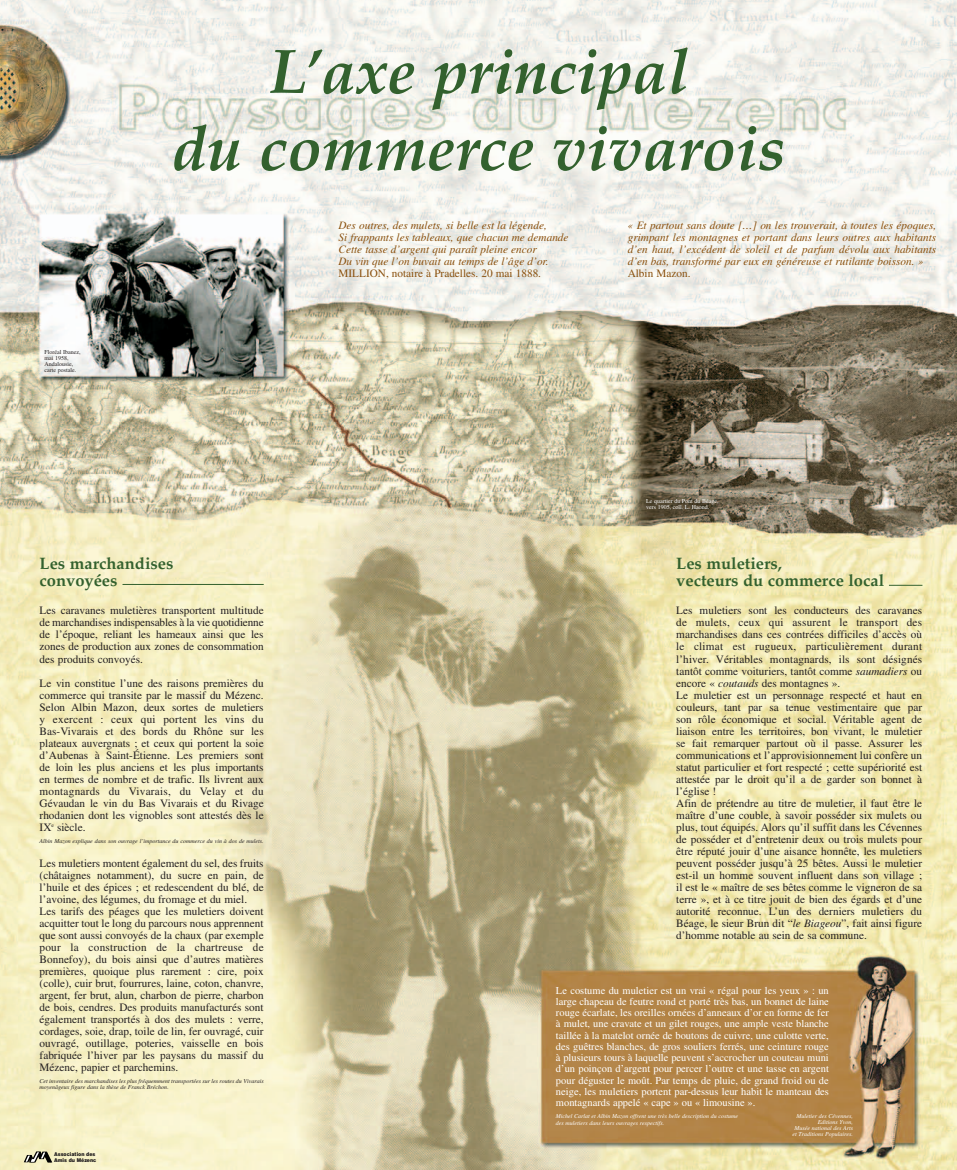
<style>
.page{position:relative;width:957px;height:1170px;background:#fff}
.page>*{position:absolute;margin:0;border:0;box-sizing:border-box;transform-origin:0 0}
.t1{font:italic 700 63px/76.8px "Palatino";color:#33612e;text-align:center}
.t2{font:700 16.5px/16.5px "Palatino";color:#33612e}
.t3{font:11.25px/12px "Times";color:#231f20;text-align:justify}
.t4{font:italic 11.25px/12px "Times";color:#8a500d}
.t5{font:11.25px "Times";color:#8a500d}
.t6{font:10.5px/11.2px "Times";color:#fff;text-align:justify}
.t7{font:italic 6px/6px "Times";color:#231f20}
.t8{font:italic 6px/6px "Times";color:#fff}
.t9{font:6px/6px "Times";color:#fff}
.t10{font:6px/6px "Times";color:#231f20}
.t11{font:900 5.25px/5.2px "Helvetica";color:#231f20;scale:.9 1}
.s1{font-style:normal}
.s2{font-style:italic}
</style>
<div class="page">
<img style="left:0;top:0;width:957px;height:1169px">
<hr style="left:122px;top:584px;width:142px;height:1px;background:#33612e">
<hr style="left:889px;top:585px;width:33px;height:1px;background:#33612e">
<svg style="left:24px;top:1151px;width:28px;height:11px"></svg>
<h1 class="t1" style="left:172px;top:33px;width:615px">L’axe principal<br>du commerce vivarois</h1>
<p class="t10" style="left:45px;top:349px;width:38px">Floréal Ibanez, mai 1958,<br>Andalousie, carte postale.</p>
<h2 class="t2" style="left:40px;top:555px;width:135px">Les marchandises convoyées</h2>
<p class="t3" style="left:40px;top:605px;width:226px">Les caravanes muletières transportent multitude de marchandises indispensables à la vie quotidienne de l’époque, reliant les hameaux ainsi que les zones de production aux zones de consommation des produits convoyés.</p>
<p class="t3" style="left:40px;top:677px;width:226px">Le vin constitue l’une des raisons premières du commerce qui transite par le massif du Mézenc.<br>Selon Albin Mazon, deux sortes de muletiers y exercent : ceux qui portent les vins du Bas-Vivarais et des bords du Rhône sur les plateaux auvergnats ; et ceux qui portent la soie d’Aubenas à Saint-Étienne. Les premiers sont de loin les plus anciens et les plus importants en termes de nombre et de trafic. Ils livrent aux montagnards du Vivarais, du Velay et du Gévaudan le vin du Bas Vivarais et du Rivage rhodanien dont les vignobles sont attestés dès le IX<sup>e</sup> siècle.</p>
<p class="t7" style="left:40px;top:838px;width:225px">Albin Mazon explique dans son ouvrage l’importance du commerce du vin à dos de mulets.</p>
<p class="t3" style="left:40px;top:857px;width:226px;text-align:left">Les muletiers montent également du sel, des fruits (châtaignes notamment), du sucre en pain, de l’huile et des épices ; et redescendent du blé, de l’avoine, des légumes, du fromage et du miel.<br>Les tarifs des péages que les muletiers doivent acquitter tout le long du parcours nous apprennent que sont aussi convoyés de la chaux (par exemple pour la construction de la chartreuse de Bonnefoy), du bois ainsi que d’autres matières premières, quoique plus rarement : cire, poix (colle), cuir brut, fourrures, laine, coton, chanvre, argent, fer brut, alun, charbon de pierre, charbon de bois, cendres. Des produits manufacturés sont également transportés à dos des mulets : verre, cordages, soie, drap, toile de lin, fer ouvragé, cuir ouvragé, outillage, poteries, vaisselle en bois fabriquée l’hiver par les paysans du massif du Mézenc, papier et parchemins.</p>
<p class="t7" style="left:40px;top:1078px;width:226px">Cet inventaire des marchandises les plus fréquemment transportées sur les routes du Vivarais moyenâgeux figure dans la thèse de Franck Bréchon<span class="s1">.</span></p>
<p class="t11" style="left:54px;top:1151px;width:49px">Association des<br>Amis du Mézenc</p>
<p class="t4" style="left:338px;top:220px;width:232px">Des outres, des mulets, si belle est la légende,<br>Si frappants les tableaux, que chacun me demande Cette tasse d’argent qui paraît pleine encor<br>Du vin que l’on buvait au temps de l’âge d’or.</p>
<p class="t5" style="left:338px;top:269px;width:204px">MILLION, notaire à Pradelles. 20 mai 1888.</p>
<p class="t4" style="left:628px;top:220px;width:310px;text-align:justify">« Et partout sans doute […] on les trouverait, à toutes les époques, grimpant les montagnes et portant dans leurs outres aux habitants d’en haut, l’excédent de soleil et de parfum dévolu aux habitants d’en bas, transformé par eux en généreuse et rutilante boisson. »</p>
<p class="t5" style="left:628px;top:269px;width:64px">Albin Mazon.</p>
<p class="t9" style="left:646px;top:498px;width:74px">Le quartier du Pont du Béage, vers 1905, coll. L. Haond.</p>
<h2 class="t2" style="left:676px;top:555px;width:209px">Les muletiers,<br>vecteurs du commerce local</h2>
<p class="t3" style="left:676px;top:605px;width:247px;text-align:left">Les muletiers sont les conducteurs des caravanes de mulets, ceux qui assurent le transport des marchandises dans ces contrées difficiles d’accès où le climat est rugueux, particulièrement durant l’hiver. Véritables montagnards, ils sont désignés tantôt comme voituriers, tantôt comme <span class="s2">saumadiers</span> ou encore « <span class="s2">coutauds</span> des montagnes ».<br>Le muletier est un personnage respecté et haut en couleurs, tant par sa tenue vestimentaire que par son rôle économique et social. Véritable agent de liaison entre les territoires, bon vivant, le muletier se fait remarquer partout où il passe. Assurer les communications et l’approvisionnement lui confère un statut particulier et fort respecté ; cette supériorité est attestée par le droit qu’il a de garder son bonnet à l’église !<br>Afin de prétendre au titre de muletier, il faut être le maître d’une couble, à savoir posséder six mulets ou plus, tout équipés. Alors qu’il suffit dans les Cévennes de posséder et d’entretenir deux ou trois mulets pour être réputé jouir d’une aisance honnête, les muletiers peuvent posséder jusqu’à 25 bêtes. Aussi le muletier est-il un homme souvent influent dans son village ; il est le « maître de ses bêtes comme le vigneron de sa terre », et à ce titre jouit de bien des égards et d’une autorité reconnue. L’un des derniers muletiers du Béage, le sieur Brun dit “<span class="s2">le Biageou</span>”, fait ainsi figure d’homme notable au sein de sa commune.</p>
<p class="t6" style="left:556px;top:985px;width:274px">Le costume du muletier est un vrai « régal pour les yeux » : un large chapeau de feutre rond et porté très bas, un bonnet de laine rouge écarlate, les oreilles ornées d’anneaux d’or en forme de fer à mulet, une cravate et un gilet rouges, une ample veste blanche taillée à la matelot ornée de boutons de cuivre, une culotte verte, des guêtres blanches, de gros souliers ferrés, une ceinture rouge à plusieurs tours à laquelle peuvent s’accrocher un couteau muni d’un poinçon d’argent pour percer l’outre et une tasse en argent pour déguster le moût. Par temps de pluie, de grand froid ou de neige, les muletiers portent par-dessus leur habit le manteau des montagnards appelé « cape » ou « limousine ».</p>
<p class="t8" style="left:556px;top:1113px;width:184px;line-height:6.8px">Michel Carlat et Albin Mazon offrent une très belle description du costume des muletiers dans leurs ouvrages respectifs.</p>
<p class="t8" style="left:792px;top:1113px;width:62px;text-align:right">Muletier des Cévennes,<br>Editions Yvon,<br>Musée national des Arts et Traditions Populaires.</p>
</div>
